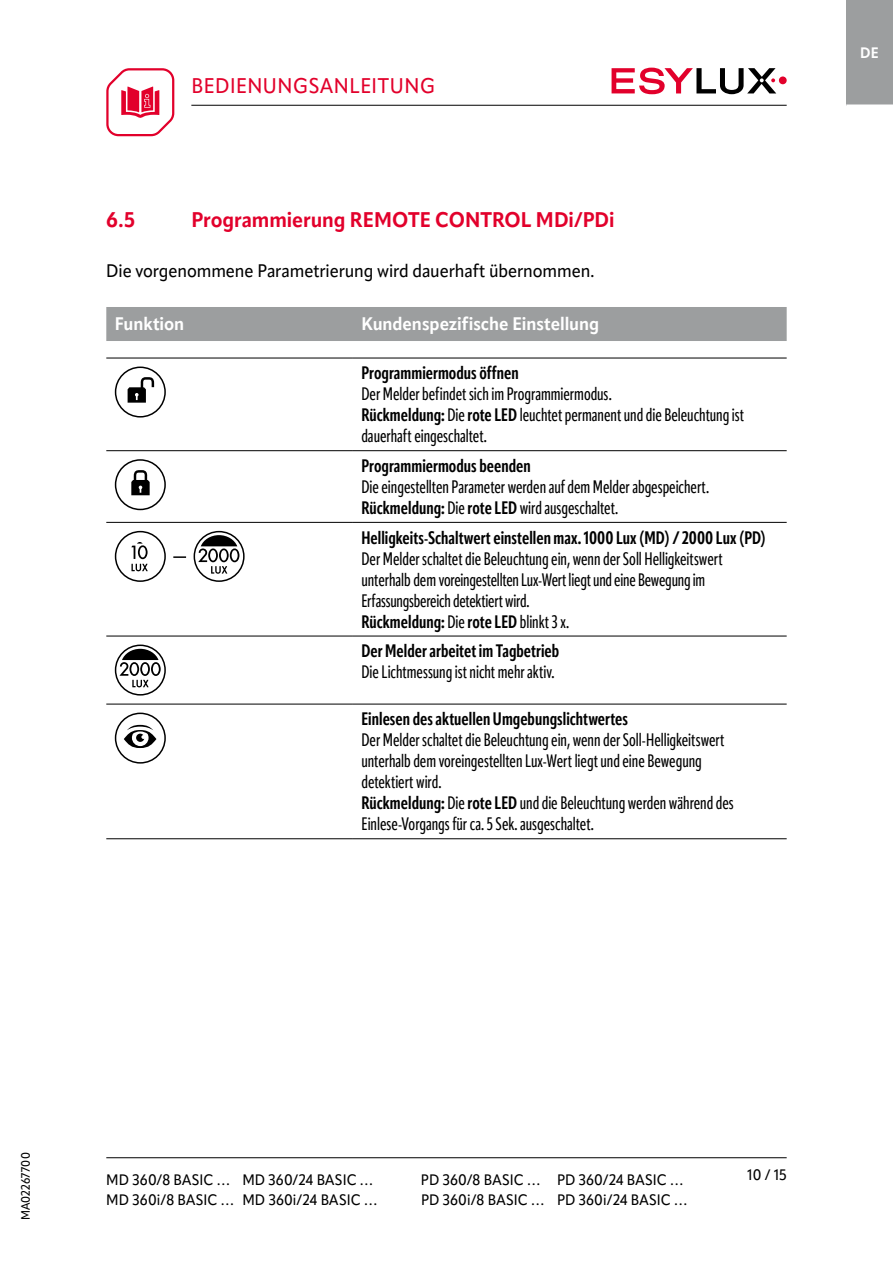
<style>
.page{position:relative;width:893px;height:1263px;background:#fff}
.page>*{position:absolute;margin:0;border:0;box-sizing:border-box;transform-origin:0 0}
.t1{font:700 21px "Apparat Semi Cond";color:#e2002b}
.t2{font:500 21px "Apparat Semi Cond";letter-spacing:.025em;color:#e2002b}
.t3{font:500 18px/21px "Apparat Extra Cond";letter-spacing:-.005em;color:#000}
.t4{font:700 18px "Apparat Extra Cond";color:#000}
.t5{font:500 18px "Apparat Semi Cond";letter-spacing:-.005em;color:#000}
.t6{font:700 18px "Apparat Semi Cond";letter-spacing:-.005em;color:#fff}
.t7{font:500 15px "Apparat Semi Cond";letter-spacing:.005em;color:#000}
.t8{font:700 15px "Apparat Semi Cond";color:#fff}
.t9{font:500 12px "Apparat Semi Cond";letter-spacing:.01em;color:#000}
.s1{font-weight:700}
</style>
<div class="page">
<div style="left:779px;top:76px;width:8px;height:8px;background:#e2002b;border-radius:50%"></div>
<svg style="left:612px;top:68px;width:164px;height:26px"></svg>
<svg style="left:106px;top:68px;width:69px;height:69px"></svg>
<hr style="left:106px;top:1157px;width:681px;height:1px;background:#000">
<div style="left:846px;top:0;width:47px;height:105px;background:#9c9e9f"></div>
<hr style="left:846px;top:104px;width:47px;height:2px;background:#fff">
<hr style="left:191px;top:105px;width:596px;height:1px;background:#000">
<div style="left:106px;top:307px;width:681px;height:34px;background:#9c9e9f"></div>
<hr style="left:106px;top:450px;width:247px;height:1px;background:#000">
<hr style="left:353px;top:450px;width:434px;height:1px;background:#000">
<hr style="left:106px;top:522px;width:247px;height:1px;background:#000">
<hr style="left:353px;top:522px;width:434px;height:1px;background:#000">
<hr style="left:106px;top:636px;width:247px;height:1px;background:#000">
<hr style="left:353px;top:636px;width:434px;height:1px;background:#000">
<hr style="left:106px;top:704px;width:247px;height:1px;background:#000">
<hr style="left:353px;top:704px;width:434px;height:1px;background:#000">
<hr style="left:106px;top:838px;width:247px;height:1px;background:#000">
<hr style="left:353px;top:838px;width:434px;height:1px;background:#000">
<hr style="left:106px;top:358px;width:247px;height:1px;background:#000">
<hr style="left:353px;top:358px;width:434px;height:1px;background:#000">
<svg style="left:115px;top:366px;width:51px;height:52px"></svg>
<svg style="left:115px;top:459px;width:51px;height:51px"></svg>
<svg style="left:115px;top:531px;width:51px;height:51px"></svg>
<svg style="left:173px;top:556px;width:13px;height:2px"></svg>
<svg style="left:194px;top:531px;width:51px;height:51px"></svg>
<svg style="left:115px;top:644px;width:51px;height:51px"></svg>
<svg style="left:115px;top:713px;width:51px;height:51px"></svg>
<p class="t2" style="left:191px;top:73px;width:245px">BEDIENUNGSANLEITUNG</p>
<p class="t1" style="left:106px;top:207px;width:30px">6.5</p>
<p class="t1" style="left:191px;top:207px;width:425px">Programmierung REMOTE CONTROL MDi/PDi</p>
<p class="t5" style="left:106px;top:260px;width:490px">Die vorgenommene Parametrierung wird dauerhaft übernommen.</p>
<p class="t6" style="left:115px;top:313px;width:71px">Funktion</p>
<p class="t6" style="left:361px;top:313px;width:239px">Kundenspezifische Einstellung</p>
<p class="t4" style="left:361px;top:362px;width:159px">Programmiermodus öffnen</p>
<p class="t3" style="left:361px;top:383px;width:384px">Der Melder befindet sich im Programmiermodus.<br><span class="s1">Rückmeldung:</span> Die <span class="s1">rote LED</span> leuchtet permanent und die Beleuchtung ist dauerhaft eingeschaltet.</p>
<p class="t4" style="left:361px;top:455px;width:171px">Programmiermodus beenden</p>
<p class="t3" style="left:361px;top:476px;width:349px">Die eingestellten Parameter werden auf dem Melder abgespeichert.<br><span class="s1">Rückmeldung:</span> Die <span class="s1">rote LED</span> wird ausgeschaltet.</p>
<p class="t4" style="left:361px;top:526px;width:406px">Helligkeits-Schaltwert einstellen max. 1000 Lux (MD) / 2000 Lux (PD)</p>
<p class="t3" style="left:361px;top:548px;width:363px">Der Melder schaltet die Beleuchtung ein, wenn der Soll Helligkeitswert unterhalb dem voreingestellten Lux-Wert liegt und eine Bewegung im Erfassungsbereich detektiert wird.<br><span class="s1">Rückmeldung:</span> Die <span class="s1">rote LED</span> blinkt 3 x.</p>
<p class="t4" style="left:361px;top:640px;width:199px">Der Melder arbeitet im Tagbetrieb</p>
<p class="t3" style="left:361px;top:661px;width:195px">Die Lichtmessung ist nicht mehr aktiv.</p>
<p class="t4" style="left:361px;top:708px;width:268px">Einlesen des aktuellen Umgebungslichtwertes</p>
<p class="t3" style="left:361px;top:730px;width:374px">Der Melder schaltet die Beleuchtung ein, wenn der Soll-Helligkeitswert unterhalb dem voreingestellten Lux-Wert liegt und eine Bewegung detektiert wird.<br><span class="s1">Rückmeldung:</span> Die <span class="s1">rote LED</span> und die Beleuchtung werden während des Einlese-Vorgangs für ca. 5 Sek. ausgeschaltet.</p>
<p class="t8" style="left:860px;top:44px;width:20px">DE</p>
<p class="t9" style="left:18px;top:1220px;width:70px;rotate:-90deg">MA02267700</p>
<p class="t7" style="left:106px;top:1171px;width:268px">MD 360/8 BASIC … MD 360/24 BASIC …</p>
<p class="t7" style="left:421px;top:1171px;width:263px">PD 360/8 BASIC … PD 360/24 BASIC …</p>
<p class="t7" style="left:106px;top:1190px;width:272px">MD 360i/8 BASIC … MD 360i/24 BASIC …</p>
<p class="t7" style="left:421px;top:1190px;width:267px">PD 360i/8 BASIC … PD 360i/24 BASIC …</p>
<p class="t7" style="left:748px;top:1166px;width:41px">10 / 15</p>
</div>
